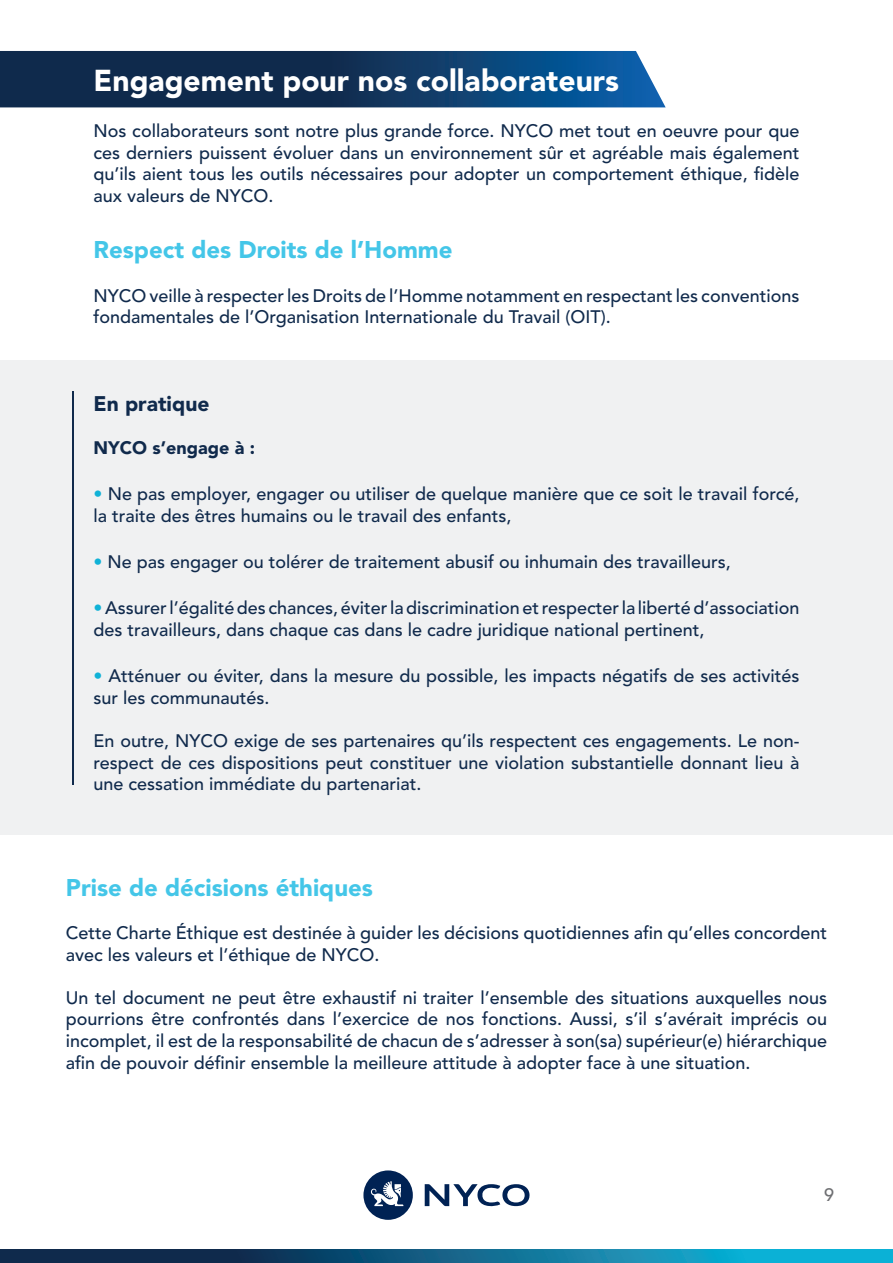
<style>
.page{position:relative;width:893px;height:1263px;background:#fff}
.page>*{position:absolute;margin:0;border:0;box-sizing:border-box;transform-origin:0 0}
.t1{font:900 30px "Avenir LT Std";color:#fff}
.t2{font:900 24px "Avenir LT Std";color:#44c6e8}
.t3{font:900 21px "Avenir LT Std";color:#102a4c}
.t4{font:500 18px/21.6px "Avenir LT Std";color:#102a4c}
.t5{font:900 18px "Avenir LT Std";color:#102a4c}
.t6{font:500 18px "Avenir LT Pro";color:#6f7073}
.s1{color:#10b2d7}
</style>
<div class="page">
<svg style="left:0;top:51px;width:666px;height:56px;background:#113b66"></svg>
<div style="left:0;top:360px;width:893px;height:475px;background:#f0f1f2"></div>
<svg style="left:425px;top:1184px;width:104px;height:22px"></svg>
<svg style="left:363px;top:1170px;width:50px;height:50px"></svg>
<svg style="left:0;top:1249px;width:893px;height:14px;background:#0f668a"></svg>
<hr style="left:72px;top:392px;width:2px;height:393px;background:#102a4c">
<h1 class="t1" style="left:94px;top:62px;width:527px">Engagement pour nos collaborateurs</h1>
<p class="t4" style="left:94px;top:120px;width:707px;text-align:justify">Nos collaborateurs sont notre plus grande force. NYCO met tout en oeuvre pour que ces derniers puissent évoluer dans un environnement sûr et agréable mais également qu’ils aient tous les outils nécessaires pour adopter un comportement éthique, fidèle aux valeurs de NYCO.</p>
<h2 class="t2" style="left:94px;top:236px;width:361px">Respect des Droits de l’Homme</h2>
<p class="t4" style="left:94px;top:285px;width:707px">NYCO veille à respecter les Droits de l’Homme notamment en respectant les conventions fondamentales de l’Organisation Internationale du Travail (OIT).</p>
<p class="t3" style="left:94px;top:391px;width:117px">En pratique</p>
<p class="t5" style="left:94px;top:437px;width:163px">NYCO s’engage à :</p>
<p class="t4" style="left:94px;top:484px;width:707px"><span class="s1">•</span> Ne pas employer, engager ou utiliser de quelque manière que ce soit le travail forcé, la traite des êtres humains ou le travail des enfants,</p>
<p class="t4" style="left:94px;top:551px;width:639px"><span class="s1">•</span> Ne pas engager ou tolérer de traitement abusif ou inhumain des travailleurs,</p>
<p class="t4" style="left:94px;top:598px;width:707px"><span class="s1">•</span> Assurer l’égalité des chances, éviter la discrimination et respecter la liberté d’association des travailleurs, dans chaque cas dans le cadre juridique national pertinent,</p>
<p class="t4" style="left:94px;top:665px;width:707px"><span class="s1">•</span> Atténuer ou éviter, dans la mesure du possible, les impacts négatifs de ses activités sur les communautés.</p>
<p class="t4" style="left:94px;top:730px;width:707px;text-align:justify">En outre, NYCO exige de ses partenaires qu’ils respectent ces engagements. Le non&shy;respect de ces dispositions peut constituer une violation substantielle donnant lieu à une cessation immédiate du partenariat.</p>
<h2 class="t2" style="left:66px;top:873px;width:309px">Prise de décisions éthiques</h2>
<p class="t4" style="left:66px;top:922px;width:763px">Cette Charte Éthique est destinée à guider les décisions quotidiennes afin qu’elles concordent avec les valeurs et l’éthique de NYCO.</p>
<p class="t4" style="left:66px;top:987px;width:763px;text-align:justify">Un tel document ne peut être exhaustif ni traiter l’ensemble des situations auxquelles nous pourrions être confrontés dans l’exercice de nos fonctions. Aussi, s’il s’avérait imprécis ou incomplet, il est de la responsabilité de chacun de s’adresser à son(sa) supérieur(e) hiérarchique afin de pouvoir définir ensemble la meilleure attitude à adopter face à une situation.</p>
<p class="t6" style="left:824px;top:1184px;width:12px">9</p>
</div>
